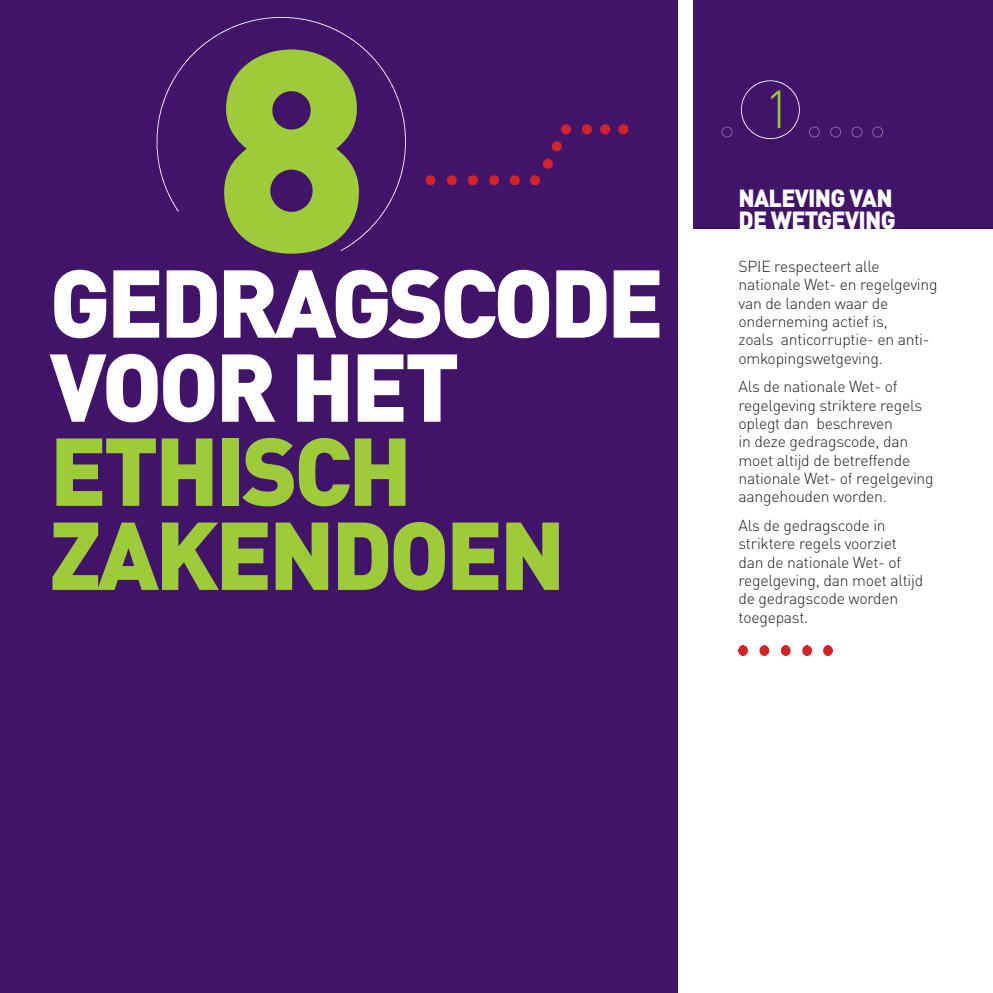
<style>
.page{position:relative;width:993px;height:993px;background:#fff}
.page>*{position:absolute;margin:0;border:0;box-sizing:border-box;transform-origin:0 0}
.t1{font:900 281.75px "DIN";color:#9ecb3a}
.t2{font:900 94.5px/84px "DIN";letter-spacing:-.045em;color:#fff}
.t3{font:900 94.5px/84px "DIN";letter-spacing:-.04em;color:#9ecb3a}
.t4{font:300 52.5px "DIN";color:#9ecb3a;scale:.95 1}
.t5{font:900 24.5px/21.9px "DIN";letter-spacing:-.03em;color:#fff;scale:.95 1}
.t6{font:300 15.75px/18.4px "DIN Pro";letter-spacing:-.015em;color:#221f1f}
</style>
<div class="page">
<img style="left:738px;top:645px;width:94px;height:10px">
<div style="left:693px;top:0;width:299px;height:228px;background:#411469"></div>
<div style="left:0;top:0;width:677px;height:992px;background:#411469"></div>
<h1 class="t1" style="left:213px;top:-10px;width:158px">8</h1>
<h2 class="t2" style="left:50px;top:263px;width:616px">GEDRAGSCODE<br>VOOR HET</h2>
<h2 class="t3" style="left:50px;top:431px;width:517px">ETHISCH<br>ZAKENDOEN</h2>
<h3 class="t4" style="left:764px;top:90px;width:28px">1</h3>
<h3 class="t5" style="left:738px;top:187px;width:167px">NALEVING VAN<br>DE WETGEVING</h3>
<p class="t6" style="left:738px;top:258px;width:200px">SPIE respecteert alle nationale Wet- en regelgeving van de landen waar de onderneming actief is,<br>zoals anticorruptie- en anti&shy;omkopingswetgeving.</p>
<p class="t6" style="left:738px;top:378px;width:197px">Als de nationale Wet- of regelgeving striktere regels oplegt dan beschreven<br>in deze gedragscode, dan moet altijd de betreffende nationale Wet- of regelgeving aangehouden worden.</p>
<p class="t6" style="left:738px;top:517px;width:186px">Als de gedragscode in striktere regels voorziet dan de nationale Wet- of regelgeving, dan moet altijd de gedragscode worden toegepast.</p>
</div>
